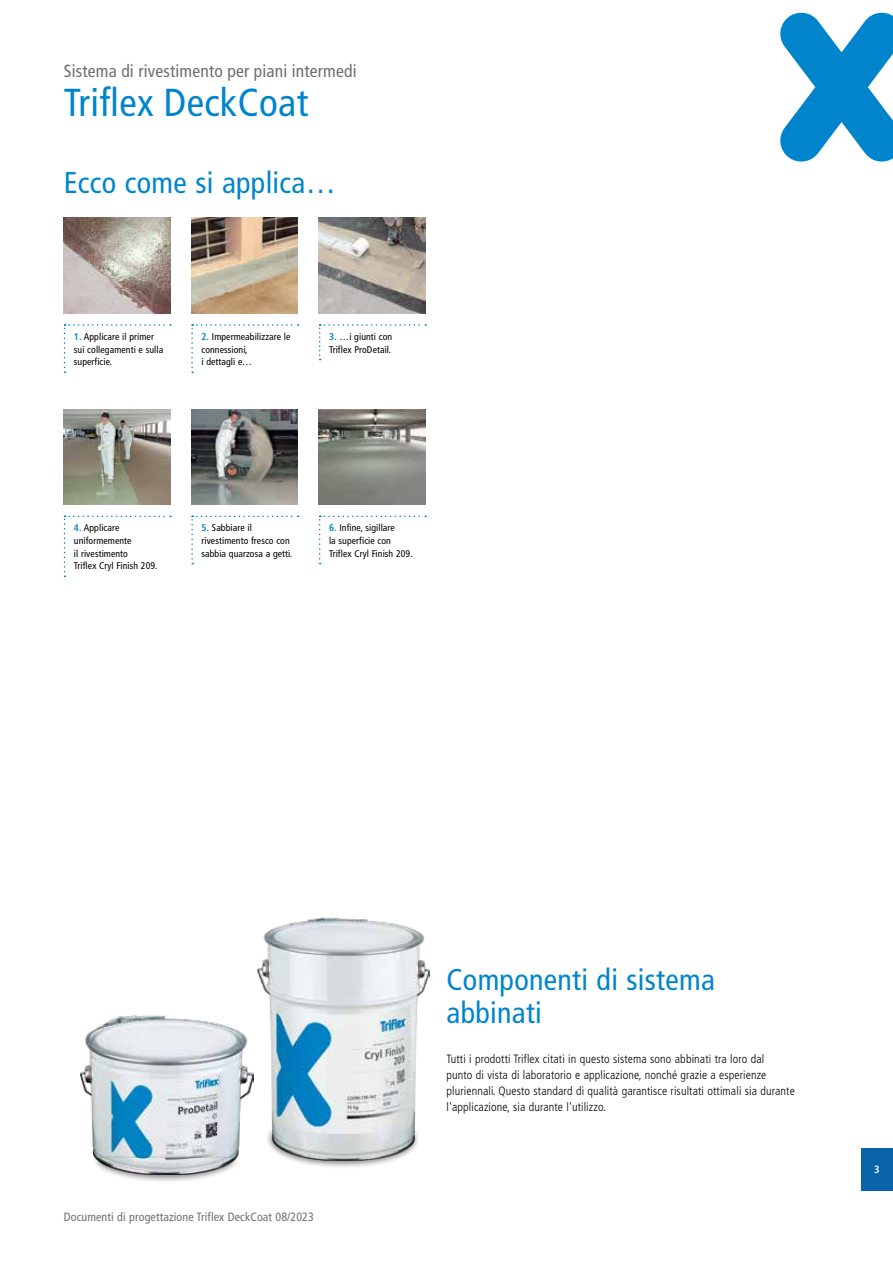
<style>
.page{position:relative;width:893px;height:1263px;background:#fff}
.page>*{position:absolute;margin:0;border:0;box-sizing:border-box;transform-origin:0 0}
.t1{font:condensed 39px "Frutiger LT Pro";letter-spacing:.01em;color:#0085cd}
.t2{font:condensed 30px/33px "Frutiger LT Pro";letter-spacing:.01em;color:#0085cd}
.t3{font:condensed 17.55px "Frutiger LT Pro";letter-spacing:.01em;color:#6f6f6e}
.t4{font:300 condensed 12px/15.9px "Frutiger LT Pro";letter-spacing:.01em;color:#000}
.t5{font:condensed 12px "Frutiger LT Pro";letter-spacing:.01em;color:#6f6f6e}
.t6{font:700 condensed 10.5px "Frutiger LT Pro";color:#fff}
.t7{font:condensed 9.75px/12.8px "Frutiger LT Pro";letter-spacing:.01em;color:#000}
.s1{font-weight:700;color:#0085cd}
</style>
<div class="page">
<div style="left:861px;top:1148px;width:32px;height:43px;background:#0964aa"></div>
<svg style="left:780px;top:13px;width:113px;height:149px"></svg>
<img style="left:191px;top:218px;width:107px;height:96px">
<img style="left:64px;top:218px;width:106px;height:96px">
<img style="left:64px;top:409px;width:106px;height:96px">
<img style="left:191px;top:409px;width:107px;height:96px">
<img style="left:319px;top:409px;width:106px;height:96px">
<img style="left:319px;top:218px;width:106px;height:96px">
<svg style="left:64px;top:324px;width:107px;height:49px"></svg>
<svg style="left:191px;top:324px;width:108px;height:49px"></svg>
<svg style="left:319px;top:324px;width:107px;height:36px"></svg>
<svg style="left:319px;top:516px;width:107px;height:48px"></svg>
<svg style="left:191px;top:516px;width:108px;height:48px"></svg>
<svg style="left:64px;top:516px;width:107px;height:61px"></svg>
<img style="left:81px;top:1015px;width:172px;height:139px">
<div style="left:265px;top:1127px;width:156px;height:42px;background:#000;opacity:.5"></div>
<img style="left:257px;top:917px;width:173px;height:243px">
<div style="left:91px;top:1154px;width:150px;height:29px;background:#000;opacity:.5"></div>
<img style="left:91px;top:1159px;width:150px;height:16px">
<h3 class="t3" style="left:64px;top:61px;width:294px">Sistema di rivestimento per piani intermedi</h3>
<h1 class="t1" style="left:64px;top:80px;width:246px">Triflex DeckCoat</h1>
<h2 class="t2" style="left:64px;top:166px;width:273px">Ecco come si applica…</h2>
<p class="t7" style="left:74px;top:330px;width:91px"><span class="s1">1.</span> Applicare il primer sui collegamenti e sulla superficie.</p>
<p class="t7" style="left:201px;top:330px;width:91px"><span class="s1">2.</span> Impermeabilizzare le connessioni,<br>i dettagli e…</p>
<p class="t7" style="left:329px;top:330px;width:65px"><span class="s1">3.</span> …i giunti con<br>Triflex ProDetail.</p>
<p class="t7" style="left:74px;top:522px;width:85px"><span class="s1">4.</span> Applicare uniformemente<br>il rivestimento<br>Triflex Cryl Finish 209.</p>
<p class="t7" style="left:201px;top:522px;width:92px"><span class="s1">5.</span> Sabbiare il rivestimento fresco con sabbia quarzosa a getti.</p>
<p class="t7" style="left:329px;top:522px;width:85px"><span class="s1">6.</span> Infine, sigillare<br>la superficie con<br>Triflex Cryl Finish 209.</p>
<p class="t5" style="left:64px;top:1210px;width:252px">Documenti di progettazione Triflex DeckCoat 08/2023</p>
<h2 class="t2" style="left:446px;top:963px;width:270px">Componenti di sistema abbinati</h2>
<p class="t4" style="left:446px;top:1051px;width:350px">Tutti i prodotti Triflex citati in questo sistema sono abbinati tra loro dal<br>punto di vista di laboratorio e applicazione, nonché grazie a esperienze pluriennali. Questo standard di qualità garantisce risultati ottimali sia durante l'applicazione, sia durante l'utilizzo.</p>
<p class="t6" style="left:874px;top:1163px;width:7px">3</p>
</div>
